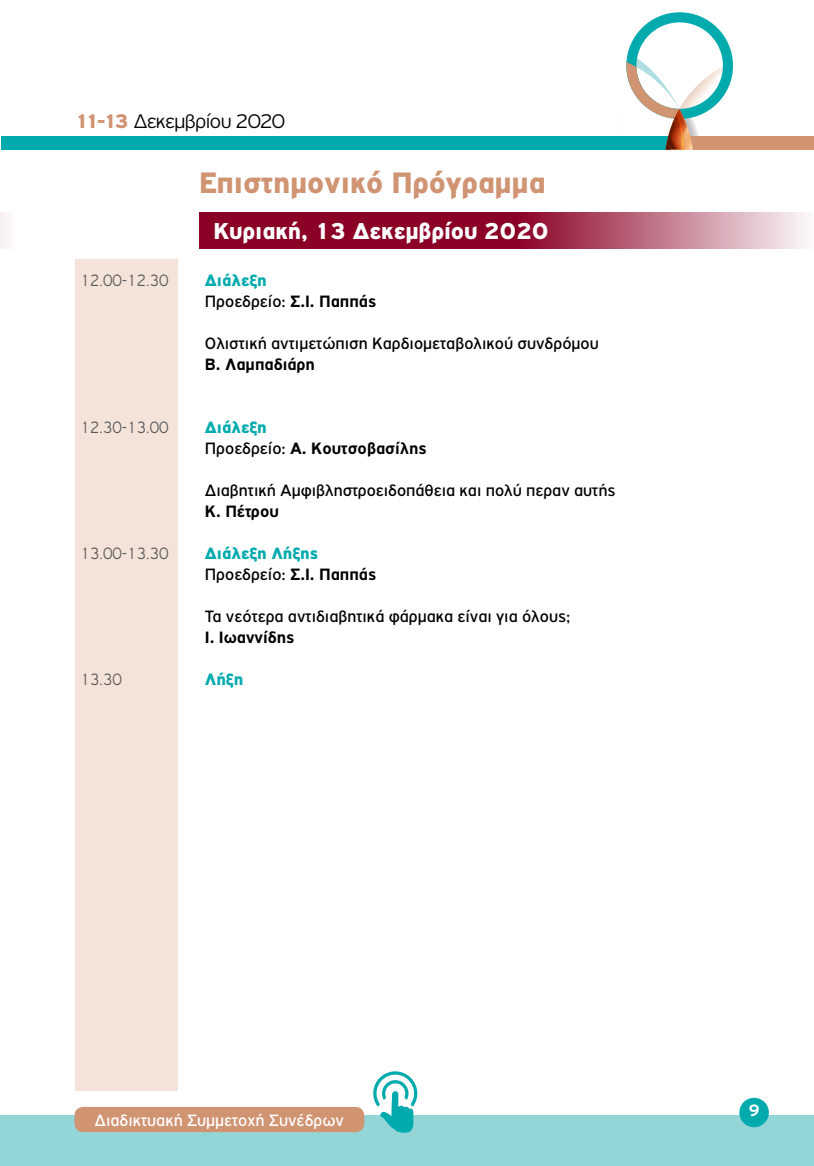
<style>
.page{position:relative;width:814px;height:1166px;background:#fff}
.page>*{position:absolute;margin:0;border:0;box-sizing:border-box;transform-origin:0 0}
.t1{font:900 31.5px "PF Highway Gothic";letter-spacing:-.005em;color:#d09473}
.t2{font:900 24.5px "PF Highway Gothic";letter-spacing:-.005em;color:#fff}
.t3{font:300 21px "PF Highway Gothic";letter-spacing:-.035em;color:#000;scale:1.05 1}
.t4{font:17.5px/21px "PF Highway Gothic";color:#000}
.t5{font:700 17.5px/21px "PF Highway Gothic";color:#000}
.t6{font:300 17.5px "PF Highway Gothic";color:#58595b;scale:.9 1}
.t7{font:900 17.5px/21px "PF Highway Gothic";color:#00aaad}
.t8{font:17.5px "PF Highway Gothic";color:#fff}
.t9{font:700 17.5px "PF Highway Gothic";color:#fff}
.s1{font-weight:900;color:#d09473}
.s2{font-weight:900;color:#00aaad}
.s3{font-weight:700}
.s4{font-weight:400}
.s5{font-weight:400;color:#000}
.s6{font-weight:700;color:#000}
</style>
<div class="page">
<div style="left:679px;top:136px;width:135px;height:14px;background:#d09473"></div>
<div style="left:1px;top:136px;width:687px;height:14px;background:#00aaad"></div>
<div style="left:0;top:1115px;width:814px;height:51px;background:#94d6d8"></div>
<svg style="left:626px;top:12px;width:107px;height:138px"></svg>
<div style="left:739px;top:1098px;width:29px;height:29px;background:#00aaad;border-radius:50%"></div>
<div style="left:74px;top:1107px;width:290px;height:25px;background:#d09473;border-radius:9px"></div>
<svg style="left:373px;top:1071px;width:44px;height:62px"></svg>
<div style="left:0;top:213px;width:15px;height:36px;background:#faf5f6"></div>
<div style="left:75px;top:259px;width:103px;height:831px;background:#f4e3d8"></div>
<svg style="left:199px;top:213px;width:607px;height:36px;background:#a53a56"></svg>
<p class="t3" style="left:74px;top:110px;width:202px"><span class="s1">11-13</span> Δεκεμβρίου 2020</p>
<h1 class="t1" style="left:199px;top:165px;width:348px">Επιστημονικό Πρόγραμμα</h1>
<h2 class="t2" style="left:213px;top:217px;width:337px">Κυριακή, 13 Δεκεμβρίου 2020</h2>
<p class="t6" style="left:81px;top:271px;width:99px">12.00-12.30</p>
<p class="t4" style="left:205px;top:270px;width:173px"><span class="s2">Διάλεξη<br></span>Προεδρείο: <span class="s3">Σ.Ι. Παππάς</span></p>
<p class="t4" style="left:205px;top:333px;width:395px">Ολιστική αντιμετώπιση Καρδιομεταβολικού συνδρόμου</p>
<p class="t5" style="left:205px;top:354px;width:111px">Β. Λαμπαδιάρη</p>
<p class="t6" style="left:81px;top:418px;width:99px">12.30-13.00</p>
<p class="t5" style="left:205px;top:417px;width:223px"><span class="s2">Διάλεξη<br></span><span class="s4">Προεδρείο:</span> Α. Κουτσοβασίλης</p>
<p class="t4" style="left:205px;top:480px;width:412px">Διαβητική Αμφιβληστροειδοπάθεια και πολύ περαν αυτής</p>
<p class="t5" style="left:205px;top:501px;width:75px">Κ. Πέτρου</p>
<p class="t6" style="left:81px;top:544px;width:99px">13.00-13.30</p>
<p class="t7" style="left:205px;top:543px;width:173px">Διάλεξη Λήξης<br><span class="s5">Προεδρείο:</span> <span class="s6">Σ.Ι. Παππάς</span></p>
<p class="t4" style="left:205px;top:606px;width:367px">Τα νεότερα αντιδιαβητικά φάρμακα είναι για όλους;</p>
<p class="t5" style="left:205px;top:627px;width:91px">I. Iωαννίδης</p>
<p class="t6" style="left:81px;top:670px;width:48px">13.30</p>
<p class="t7" style="left:205px;top:669px;width:40px">Λήξη</p>
<p class="t8" style="left:95px;top:1111px;width:251px">Διαδικτυακή Συμμετοχή Συνέδρων</p>
<p class="t9" style="left:748px;top:1100px;width:13px">9</p>
</div>
